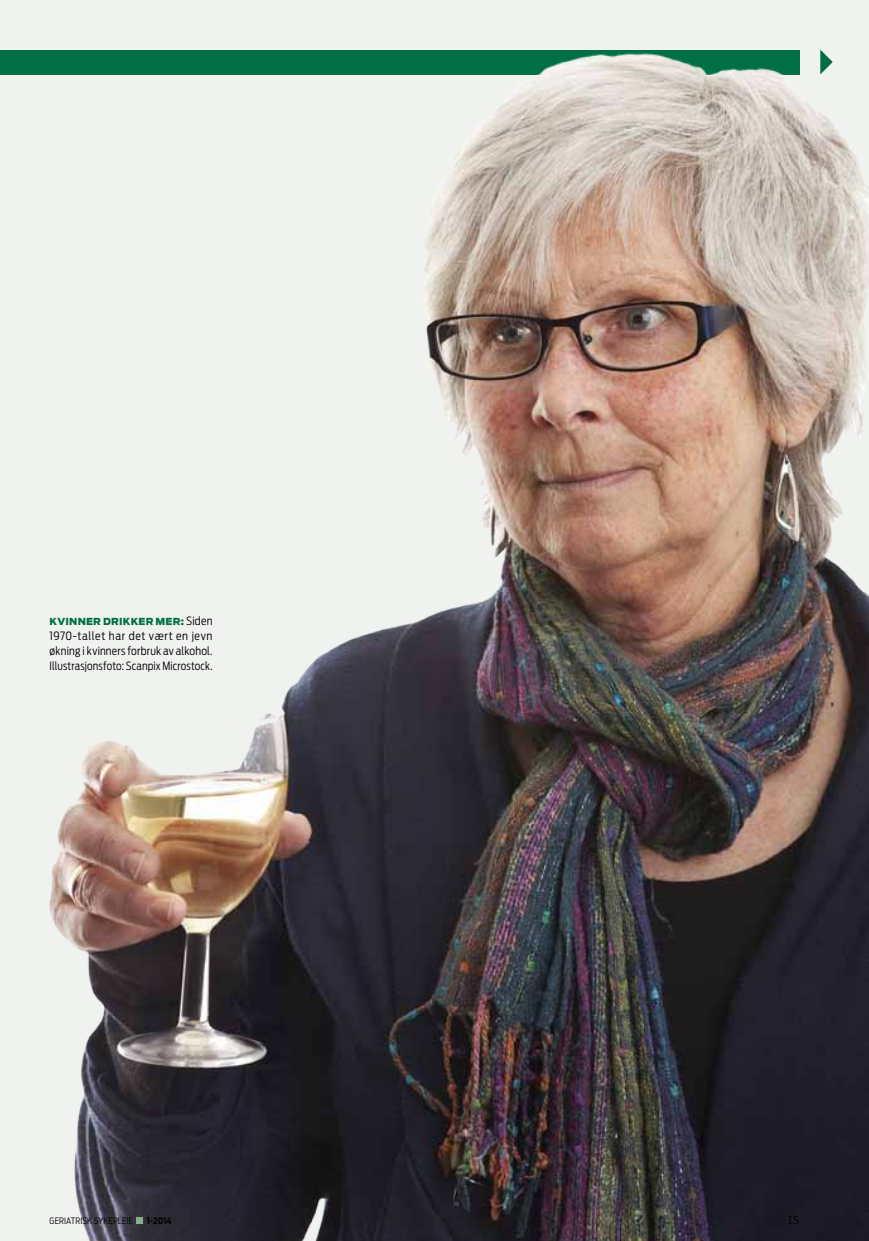
<style>
.page{position:relative;width:869px;height:1241px;background:#fff}
.page>*{position:absolute;margin:0;border:0;box-sizing:border-box;transform-origin:0 0}
.t1{font:13.12px "Whitman Roman LF";color:#000}
.t2{font:300 11.38px/14.9px "Antenna Cond";letter-spacing:.015em;color:#000;text-align:justify}
.t3{font:900 9.62px "Antenna";letter-spacing:.02em;color:#006f45}
.t4{font:300 8.75px "Antenna Cond";letter-spacing:.01em;color:#000}
.t5{font:700 8.75px "Antenna Cond";color:#000}
.s1{font-family:"Antenna Cond";font-weight:300;font-size:11.38px;color:#000}
</style>
<div class="page">
<div style="left:0;top:0;width:868px;height:1240px;background:#eff2ee"></div>
<img style="left:0;top:50px;width:868px;height:1190px">
<svg style="left:819px;top:50px;width:13px;height:24px"></svg>
<div style="left:136px;top:1216px;width:7px;height:7px;background:#89ac8f"></div>
<p class="t3" style="left:50px;top:616px;width:164px">KVINNER DRIKKER MER: <span class="s1">Siden</span></p>
<p class="t2" style="left:50px;top:628px;width:164px">1970-tallet har det vært en jevn økning i kvinners forbruk av alkohol.<br>Illustrasjonsfoto: Scanpix Microstock.</p>
<p class="t4" style="left:50px;top:1214px;width:85px">Geriatrisk Sykepleie</p>
<p class="t5" style="left:147px;top:1214px;width:26px">1-2014</p>
<p class="t1" style="left:787px;top:1212px;width:13px">15</p>
</div>
